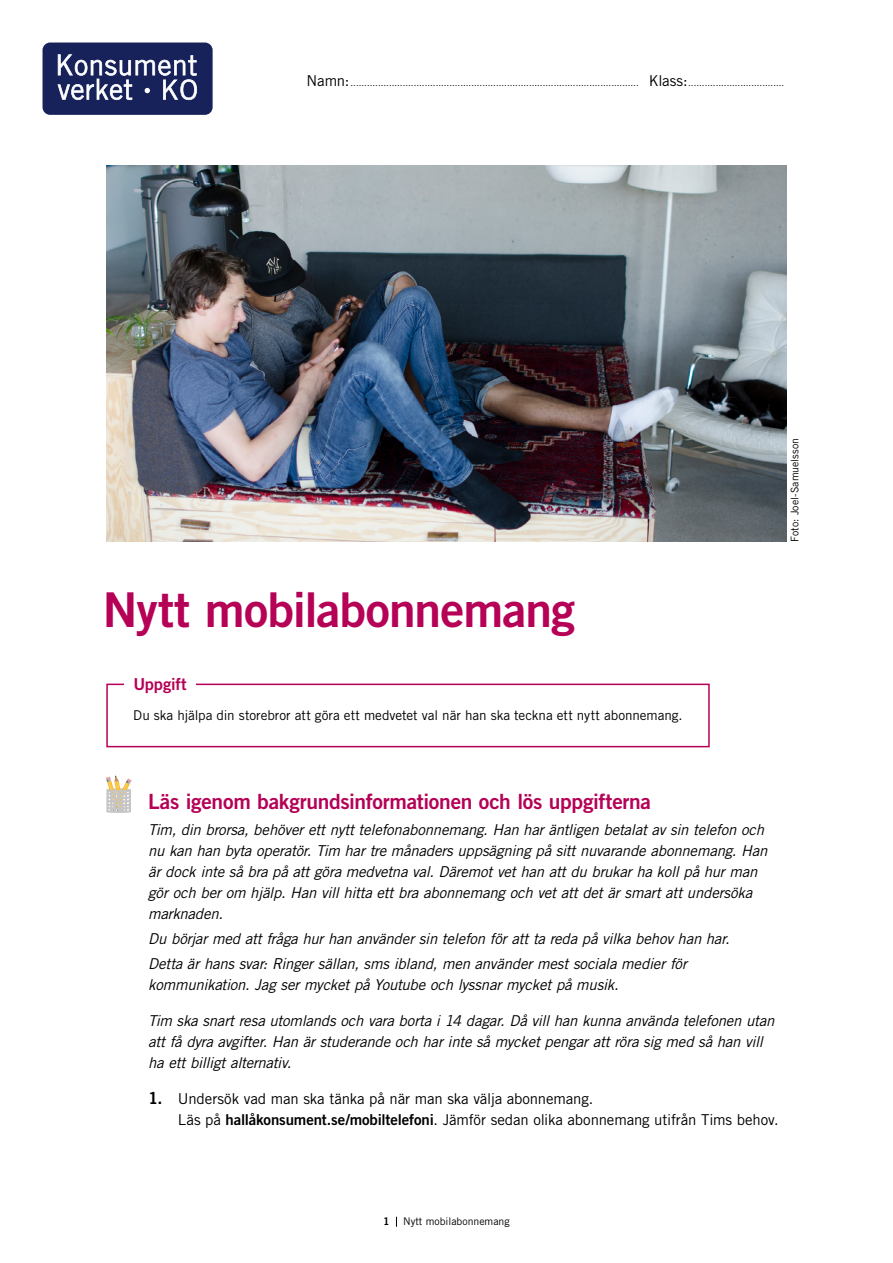
<style>
.page{position:relative;width:893px;height:1263px;background:#fff}
.page>*{position:absolute;margin:0;border:0;box-sizing:border-box;transform-origin:0 0}
.Rubrik_1__H1{font:48px "Trade Gothic LT Std Bd 2";letter-spacing:-.02em;color:#b50156}
.Rubrik_2__H2{font:21px "Trade Gothic LT Std Bd 2";letter-spacing:-.015em;color:#b50156}
.t1{font:16.5px "Trade Gothic LT Std Bd 2";letter-spacing:-.015em;color:#b50156}
.Brödtext__P{font:italic 15px/21px "Trade Gothic LT Std";letter-spacing:-.015em;color:#000}
.t2{font:15px/21px "Trade Gothic LT Std";letter-spacing:-.01em;color:#000}
.Notis_-_Brödtext__P{font:13.5px "Trade Gothic LT Std";color:#000}
.Bildtext__P{font:10.5px "Trade Gothic LT Std";color:#000}
.t3{font:10.5px "Trade Gothic LT Std Bd 2";color:#000}
.Brödtext__P-2{font:9px "Trade Gothic LT Std";color:#000}
.s1{font-size:15px}
.s2{font-family:"Trade Gothic LT Std Bd 2";font-size:16.5px}
.s3{font-family:"Trade Gothic LT Std Bd 2"}
</style>
<div class="page">
<div style="left:43px;top:43px;width:170px;height:72px;background:#162259;border-radius:8px"></div>
<svg style="left:57px;top:54px;width:140px;height:46px"></svg>
<img style="left:106px;top:166px;width:681px;height:376px">
<svg style="left:106px;top:683px;width:604px;height:65px"></svg>
<div style="left:125px;top:670px;width:71px;height:29px;background:#fff"></div>
<svg style="left:106px;top:775px;width:26px;height:38px"></svg>
<p class="Brödtext__P-2" style="left:307px;top:77px;width:334px"><span class="s1">Namn:</span>.........................................................................................................</p>
<p class="Brödtext__P-2" style="left:649px;top:77px;width:137px"><span class="s1">Klass:</span>...................................</p>
<h1 class="Rubrik_1__H1" style="left:103px;top:580px;width:474px">Nytt mobilabonnemang</h1>
<h2 class="t1" style="left:133px;top:674px;width:55px">Uppgift</h2>
<p class="Notis_-_Brödtext__P" style="left:133px;top:707px;width:551px">Du ska hjälpa din storebror att göra ett medvetet val när han ska teckna ett nytt abonnemang.</p>
<p class="Bildtext__P" style="left:788px;top:542px;width:106px;rotate:-90deg">Foto: Joel-Samuelsson</p>
<h2 class="Rubrik_2__H2" style="left:148px;top:789px;width:504px">Läs igenom bakgrundsinformationen och lös uppgifterna</h2>
<p class="Brödtext__P" style="left:148px;top:819px;width:621px">Tim, din brorsa, behöver ett nytt telefonabonnemang. Han har äntligen betalat av sin telefon och nu kan han byta operatör. Tim har tre månaders uppsägning på sitt nuvarande abonnemang. Han är dock inte så bra på att göra medvetna val. Däremot vet han att du brukar ha koll på hur man gör och ber om hjälp. Han vill hitta ett bra abonnemang och vet att det är smart att undersöka marknaden.</p>
<p class="Brödtext__P" style="left:148px;top:928px;width:583px">Du börjar med att fråga hur han använder sin telefon för att ta reda på vilka behov han har.</p>
<p class="Brödtext__P" style="left:148px;top:953px;width:540px">Detta är hans svar: Ringer sällan, sms ibland, men använder mest sociala medier för kommunikation. Jag ser mycket på Youtube och lyssnar mycket på musik.</p>
<p class="Brödtext__P" style="left:148px;top:1010px;width:628px">Tim ska snart resa utomlands och vara borta i 14 dagar. Då vill han kunna använda telefonen utan att få dyra avgifter. Han är studerande och har inte så mycket pengar att röra sig med så han vill ha ett billigt alternativ.</p>
<p class="t2" style="left:178px;top:1088px;width:602px;text-indent:-30px"><span class="s2">1.</span> Undersök vad man ska tänka på när man ska välja abonnemang.<br>Läs på <span class="s3">hallåkonsument.se/mobiltelefoni</span>. Jämför sedan olika abonnemang utifrån Tims behov.</p>
<p class="t3" style="left:383px;top:1215px;width:8px">1</p>
<p class="Bildtext__P" style="left:403px;top:1215px;width:108px">Nytt mobilabonnemang</p>
</div>
